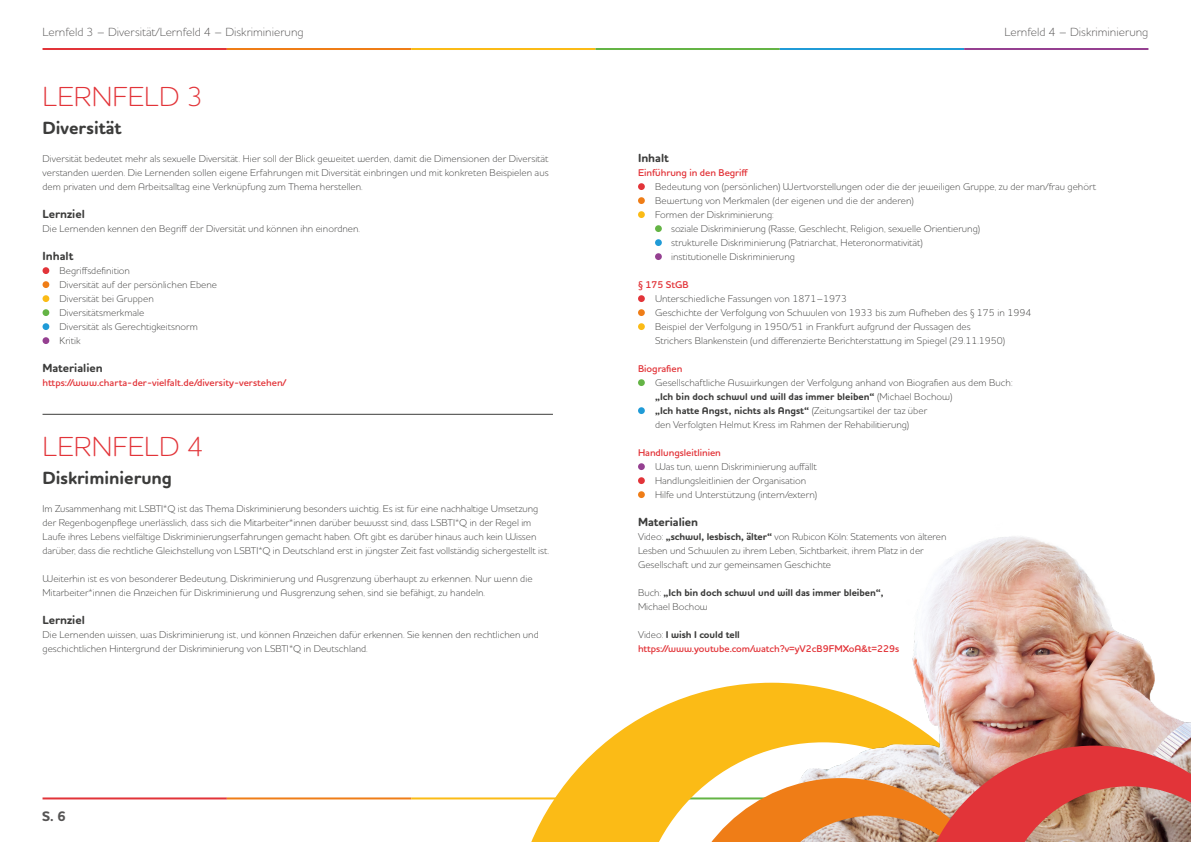
<style>
.page{position:relative;width:1191px;height:842px;background:#fff}
.page>*{position:absolute;margin:0;border:0;box-sizing:border-box;transform-origin:0 0}
.t1{font:300 28px "Houschka Rounded";color:#e23439}
.t2{font:700 18px "Houschka Rounded";color:#3c3c3b}
.t3{font:700 14px "Houschka Rounded";color:#555454}
.t4{font:300 12px "Houschka Rounded";color:#555454}
.t5{font:700 12px "Houschka Rounded";color:#3c3c3b}
.t6{font:300 10px/14px "Houschka Rounded";color:#3c3c3b}
.t7{font:600 10px/14px "Houschka Rounded";letter-spacing:-.005em;color:#e23439}
.t8{font:700 10px/14px "Houschka Rounded";letter-spacing:-.005em;color:#3c3c3b}
.s1{font-weight:700}
.s2{font-weight:300}
.s3{font-weight:300;color:#3c3c3b}
.s4{font-weight:700;color:#3c3c3b}
</style>
<div class="page">
<hr style="left:43px;top:797px;width:184px;height:2px;background:#e23439">
<hr style="left:227px;top:797px;width:184px;height:2px;background:#ef7d17">
<hr style="left:411px;top:797px;width:184px;height:2px;background:#fbbb16">
<hr style="left:43px;top:48px;width:184px;height:2px;background:#e23439">
<hr style="left:227px;top:48px;width:184px;height:2px;background:#ef7d17">
<hr style="left:411px;top:48px;width:184px;height:2px;background:#fbbb16">
<hr style="left:595px;top:48px;width:185px;height:2px;background:#64b445">
<hr style="left:780px;top:48px;width:184px;height:2px;background:#209bd7">
<hr style="left:964px;top:48px;width:184px;height:2px;background:#954091">
<div style="left:43px;top:267px;width:6px;height:7px;background:#e23439;border-radius:50%"></div>
<div style="left:43px;top:281px;width:6px;height:7px;background:#ef7d17;border-radius:50%"></div>
<div style="left:43px;top:295px;width:6px;height:7px;background:#fbbb16;border-radius:50%"></div>
<div style="left:43px;top:309px;width:6px;height:7px;background:#64b445;border-radius:50%"></div>
<div style="left:43px;top:323px;width:6px;height:7px;background:#209bd7;border-radius:50%"></div>
<div style="left:43px;top:337px;width:6px;height:7px;background:#954091;border-radius:50%"></div>
<div style="left:638px;top:183px;width:7px;height:7px;background:#e23439;border-radius:50%"></div>
<div style="left:638px;top:197px;width:7px;height:7px;background:#ef7d17;border-radius:50%"></div>
<div style="left:638px;top:211px;width:7px;height:7px;background:#fbbb16;border-radius:50%"></div>
<div style="left:655px;top:225px;width:7px;height:7px;background:#64b445;border-radius:50%"></div>
<div style="left:655px;top:239px;width:7px;height:7px;background:#209bd7;border-radius:50%"></div>
<div style="left:655px;top:253px;width:7px;height:7px;background:#954091;border-radius:50%"></div>
<div style="left:638px;top:295px;width:7px;height:7px;background:#e23439;border-radius:50%"></div>
<div style="left:638px;top:309px;width:7px;height:7px;background:#ef7d17;border-radius:50%"></div>
<div style="left:638px;top:323px;width:7px;height:7px;background:#fbbb16;border-radius:50%"></div>
<div style="left:638px;top:379px;width:7px;height:7px;background:#64b445;border-radius:50%"></div>
<div style="left:638px;top:407px;width:7px;height:7px;background:#209bd7;border-radius:50%"></div>
<div style="left:638px;top:463px;width:7px;height:7px;background:#954091;border-radius:50%"></div>
<div style="left:638px;top:477px;width:7px;height:7px;background:#e23439;border-radius:50%"></div>
<div style="left:638px;top:491px;width:7px;height:7px;background:#ef7d17;border-radius:50%"></div>
<hr style="left:43px;top:414px;width:510px;height:1px;background:#3c3c3b">
<svg style="left:511px;top:683px;width:256px;height:159px;fill:#fbbb16"></svg>
<img style="left:767px;top:536px;width:424px;height:210px">
<svg style="left:677px;top:746px;width:514px;height:96px"></svg>
<p class="t4" style="left:43px;top:24px;width:263px">Lernfeld 3 – Diversität/Lernfeld 4 – Diskriminierung</p>
<p class="t4" style="left:1004px;top:24px;width:145px">Lernfeld 4 – Diskriminierung</p>
<h1 class="t1" style="left:43px;top:78px;width:162px">LERNFELD 3</h1>
<h2 class="t2" style="left:43px;top:116px;width:80px">Diversität</h2>
<p class="t6" style="left:43px;top:151px;width:507px;text-align:justify">Diversität bedeutet mehr als sexuelle Diversität. Hier soll der Blick geweitet werden, damit die Dimensionen der Diversität verstanden werden. Die Lernenden sollen eigene Erfahrungen mit Diversität einbringen und mit konkreten Beispielen aus dem privaten und dem Arbeitsalltag eine Verknüpfung zum Thema herstellen.</p>
<p class="t5" style="left:43px;top:206px;width:44px">Lernziel</p>
<p class="t6" style="left:43px;top:221px;width:319px">Die Lernenden kennen den Begriff der Diversität und können ihn einordnen.</p>
<p class="t5" style="left:43px;top:248px;width:32px">Inhalt</p>
<p class="t6" style="left:60px;top:263px;width:159px">Begriffsdefinition<br>Diversität auf der persönlichen Ebene<br>Diversität bei Gruppen<br>Diversitätsmerkmale<br>Diversität als Gerechtigkeitsnorm<br>Kritik</p>
<p class="t5" style="left:43px;top:360px;width:62px">Materialien</p>
<p class="t7" style="left:43px;top:375px;width:245px">https://www.charta-der-vielfalt.de/diversity-verstehen/</p>
<h1 class="t1" style="left:43px;top:428px;width:162px">LERNFELD 4</h1>
<h2 class="t2" style="left:43px;top:466px;width:131px">Diskriminierung</h2>
<p class="t6" style="left:43px;top:501px;width:508px">Im Zusammenhang mit LSBTI*Q ist das Thema Diskriminierung besonders wichtig. Es ist für eine nachhaltige Umsetzung der Regenbogenpflege unerlässlich, dass sich die Mitarbeiter*innen darüber bewusst sind, dass LSBTI*Q in der Regel im Laufe ihres Lebens vielfältige Diskriminierungserfahrungen gemacht haben. Oft gibt es darüber hinaus auch kein Wissen darüber, dass die rechtliche Gleichstellung von LSBTI*Q in Deutschland erst in jüngster Zeit fast vollständig sichergestellt ist.</p>
<p class="t6" style="left:43px;top:571px;width:491px">Weiterhin ist es von besonderer Bedeutung, Diskriminierung und Ausgrenzung überhaupt zu erkennen. Nur wenn die<br>Mitarbeiter*innen die Anzeichen für Diskriminierung und Ausgrenzung sehen, sind sie befähigt, zu handeln.</p>
<p class="t5" style="left:43px;top:612px;width:44px">Lernziel</p>
<p class="t6" style="left:43px;top:627px;width:498px">Die Lernenden wissen, was Diskriminierung ist, und können Anzeichen dafür erkennen. Sie kennen den rechtlichen und geschichtlichen Hintergrund der Diskriminierung von LSBTI*Q in Deutschland.</p>
<h3 class="t3" style="left:42px;top:808px;width:25px">S. 6</h3>
<p class="t5" style="left:638px;top:150px;width:32px">Inhalt</p>
<p class="t7" style="left:638px;top:165px;width:112px">Einführung in den Begriff</p>
<p class="t6" style="left:655px;top:179px;width:443px">Bedeutung von (persönlichen) Wertvorstellungen oder die der jeweiligen Gruppe, zu der man/frau gehört</p>
<p class="t6" style="left:655px;top:193px;width:260px">Bewertung von Merkmalen (der eigenen und die der anderen)</p>
<p class="t6" style="left:655px;top:207px;width:120px">Formen der Diskriminierung:</p>
<p class="t6" style="left:671px;top:221px;width:311px">soziale Diskriminierung (Rasse, Geschlecht, Religion, sexuelle Orientierung)</p>
<p class="t6" style="left:671px;top:235px;width:253px">strukturelle Diskriminierung (Patriarchat, Heteronormativität)</p>
<p class="t6" style="left:671px;top:249px;width:125px">institutionelle Diskriminierung</p>
<p class="t7" style="left:638px;top:277px;width:52px">§ 175 StGB</p>
<p class="t6" style="left:655px;top:291px;width:378px">Unterschiedliche Fassungen von 1871–1973<br>Geschichte der Verfolgung von Schwulen von 1933 bis zum Aufheben des § 175 in 1994<br>Beispiel der Verfolgung in 1950/51 in Frankfurt aufgrund der Aussagen des<br>Strichers Blankenstein (und differenzierte Berichterstattung im Spiegel (29.11.1950)</p>
<p class="t7" style="left:638px;top:361px;width:46px">Biografien</p>
<p class="t6" style="left:655px;top:375px;width:359px">Gesellschaftliche Auswirkungen der Verfolgung anhand von Biografien aus dem Buch: <span class="s1">„Ich bin doch schwul und will das immer bleiben“</span> (Michael Bochow)<br><span class="s1">„Ich hatte Angst, nichts als Angst“</span> (Zeitungsartikel der taz über<br>den Verfolgten Helmut Kress im Rahmen der Rehabilitierung)</p>
<p class="t7" style="left:638px;top:445px;width:84px">Handlungsleitlinien</p>
<p class="t6" style="left:655px;top:459px;width:164px">Was tun, wenn Diskriminierung auffällt<br>Handlungsleitlinien der Organisation<br>Hilfe und Unterstützung (intern/extern)</p>
<p class="t5" style="left:638px;top:514px;width:62px">Materialien</p>
<p class="t6" style="left:638px;top:529px;width:310px">Video: <span class="s1">„schwul, lesbisch, älter“</span> von Rubicon Köln: Statements von älteren<br>Lesben und Schwulen zu ihrem Leben, Sichtbarkeit, ihrem Platz in der<br>Gesellschaft und zur gemeinsamen Geschichte</p>
<p class="t8" style="left:638px;top:586px;width:247px"><span class="s2">Buch:</span> „Ich bin doch schwul und will das immer bleiben“,<br><span class="s2">Michael Bochow</span></p>
<p class="t7" style="left:638px;top:627px;width:263px"><span class="s3">Video:</span> <span class="s4">I wish I could tell </span>https://www.youtube.com/watch?v=yV2cB9FMXoA&amp;t=229s</p>
</div>
